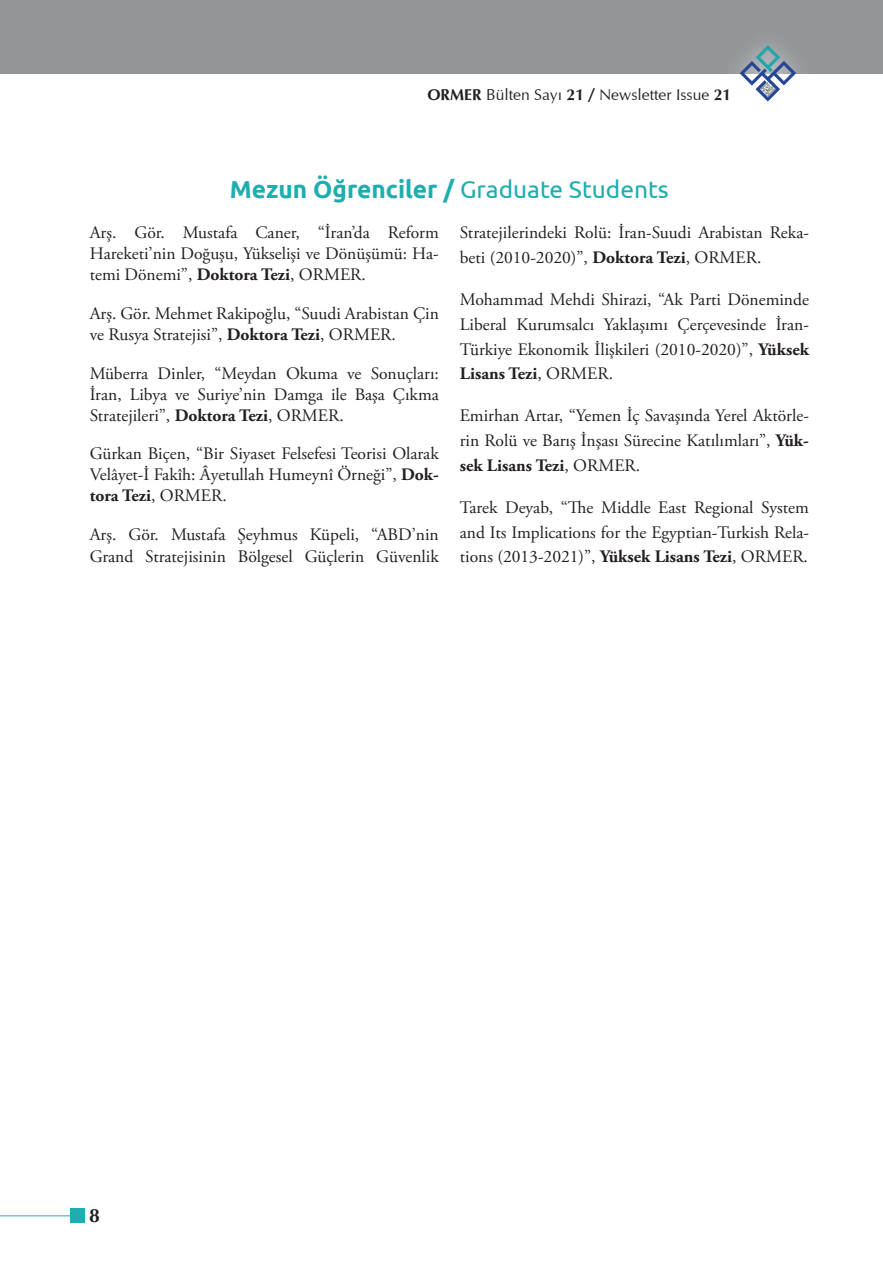
<style>
.page{position:relative;width:883px;height:1270px;background:#fff}
.page>*{position:absolute;margin:0;border:0;box-sizing:border-box;transform-origin:0 0}
.t1{font:700 24.5px "Ubuntu";color:#1eadb0}
.t2{font:700 19.25px "TR Oregon";color:#231f20}
.t3{font:17.5px/24.7px "Adobe Garamond Pro";color:#231f20;text-align:justify}
.t4{font:15.75px "TR Oregon";color:#231f20}
.s1{font-weight:700}
.s2{font-weight:400}
</style>
<div class="page">
<div style="left:0;top:0;width:883px;height:73px;background:#939598"></div>
<hr style="left:0;top:1215px;width:85px;height:1px;background:#1eadb0">
<div style="left:71px;top:1209px;width:14px;height:14px;background:#1eadb0"></div>
<div style="left:720px;top:26px;width:96px;height:95px;background:#fff;opacity:.75"></div>
<svg style="left:740px;top:45px;width:56px;height:57px"></svg>
<p class="t4" style="left:427px;top:85px;width:305px"><span class="s1">ORMER</span> Bülten Sayı <span class="s1">21 /</span> Newsletter Issue <span class="s1">21</span></p>
<h1 class="t1" style="left:230px;top:174px;width:441px">Mezun Öğrenciler / <span class="s2">Graduate Students</span></h1>
<p class="t3" style="left:90px;top:223px;width:351px;line-height:21px">Arş. Gör. Mustafa Caner, “İran’da Reform Hareketi’nin Doğuşu, Yükselişi ve Dönüşümü: Ha&shy;temi Dönemi”, <span class="s1">Doktora Tezi</span>, ORMER.</p>
<p class="t3" style="left:90px;top:304px;width:351px;line-height:21px">Arş. Gör. Mehmet Rakipoğlu, “Suudi Arabistan Çin ve Rusya Stratejisi”, <span class="s1">Doktora Tezi</span>, ORMER.</p>
<p class="t3" style="left:90px;top:363px;width:351px;line-height:21px">Müberra Dinler, “Meydan Okuma ve Sonuçları:<br>İran, Libya ve Suriye’nin Damga ile Başa Çıkma Stratejileri”, <span class="s1">Doktora Tezi</span>, ORMER.</p>
<p class="t3" style="left:90px;top:444px;width:351px;line-height:21px">Gürkan Biçen, “Bir Siyaset Felsefesi Teorisi Olarak Velâyet-İ Fakîh: Âyetullah Humeynî Örneği”, <span class="s1">Dok&shy;tora Tezi</span>, ORMER.</p>
<p class="t3" style="left:90px;top:523px;width:351px;line-height:22.8px">Arş. Gör. Mustafa Şeyhmus Küpeli, “ABD’nin<br>Grand Stratejisinin Bölgesel Güçlerin Güvenlik</p>
<p class="t3" style="left:460px;top:221px;width:351px">Stratejilerindeki Rolü: İran-Suudi Arabistan Reka&shy;beti (2010-2020)”, <span class="s1">Doktora Tezi</span>, ORMER.</p>
<p class="t3" style="left:460px;top:288px;width:351px">Mohammad Mehdi Shirazi, “Ak Parti Döneminde Liberal Kurumsalcı Yaklaşımı Çerçevesinde İran-Türkiye Ekonomik İlişkileri (2010-2020)”, <span class="s1">Yüksek Lisans Tezi</span>, ORMER.</p>
<p class="t3" style="left:460px;top:404px;width:351px">Emirhan Artar, “Yemen İç Savaşında Yerel Aktörle&shy;rin Rolü ve Barış İnşası Sürecine Katılımları”, <span class="s1">Yük&shy;sek Lisans Tezi</span>, ORMER.</p>
<p class="t3" style="left:460px;top:496px;width:351px">Tarek Deyab, “The Middle East Regional System and Its Implications for the Egyptian-Turkish Rela&shy;tions (2013-2021)”, <span class="s1">Yüksek Lisans Tezi</span>, ORMER.</p>
<p class="t2" style="left:89px;top:1204px;width:12px">8</p>
</div>
